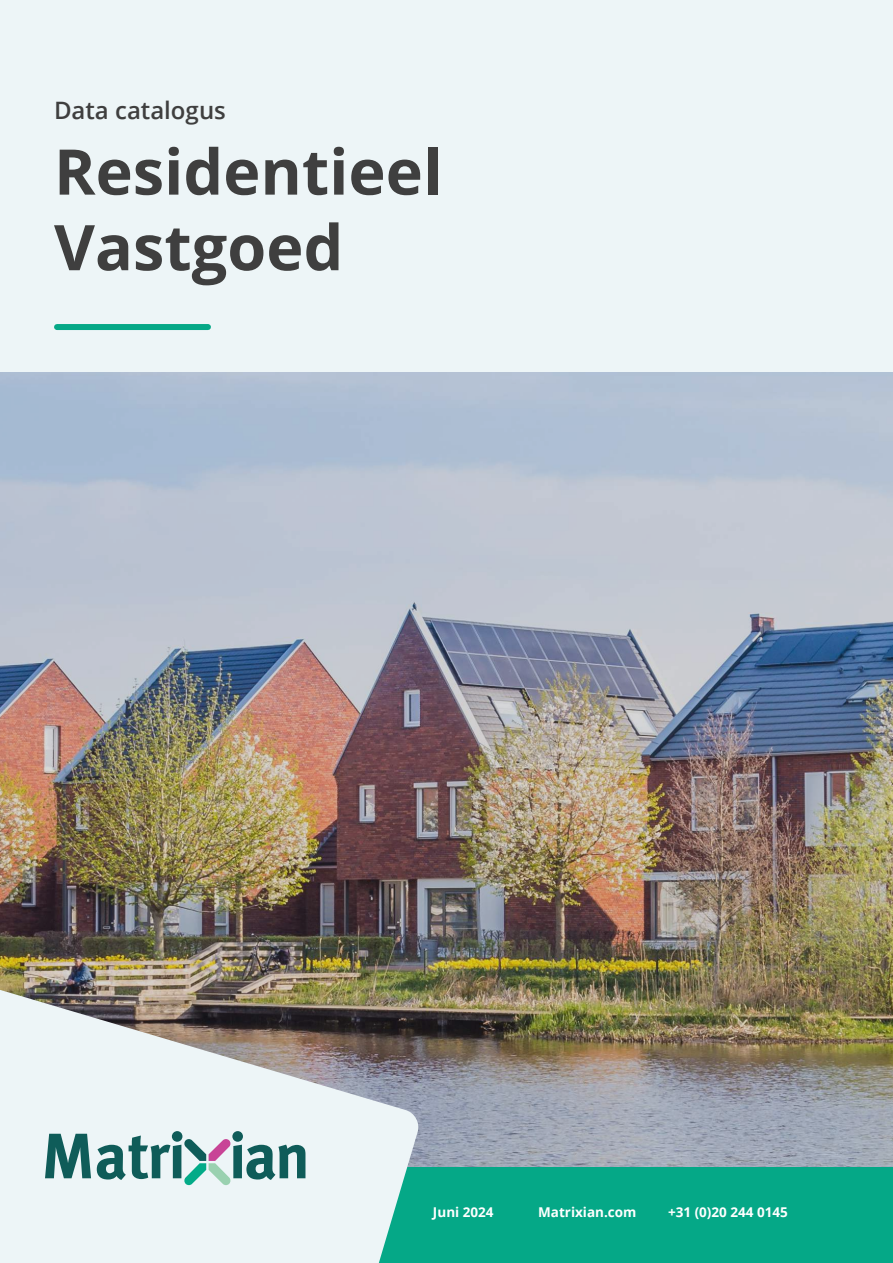
<style>
.page{position:relative;width:893px;height:1263px;background:#fff}
.page>*{position:absolute;margin:0;border:0;box-sizing:border-box;transform-origin:0 0}
.t1{font:700 63px/75.6px "Open Sans";color:#3f3f3f}
.t2{font:600 24px "Open Sans";color:#3f3f3f}
.t3{font:700 13.5px "Open Sans";color:#fff}
</style>
<div class="page">
<img style="left:0;top:372px;width:893px;height:795px">
<div style="left:369px;top:1167px;width:524px;height:96px;background:#05a887"></div>
<div style="left:0;top:0;width:893px;height:372px;background:#edf5f7"></div>
<img style="left:0;top:958px;width:420px;height:305px">
<div style="left:57px;top:324px;width:151px;height:6px;background:#05a887"></div>
<svg style="left:45px;top:1134px;width:46px;height:44px;background:#5a8f8e"></svg>
<svg style="left:97px;top:1131px;width:208px;height:54px;background:#9cbcbd"></svg>
<svg style="left:369px;top:1228px;width:14px;height:14px"></svg>
<h2 class="t2" style="left:54px;top:101px;width:173px">Data catalogus</h2>
<h1 class="t1" style="left:54px;top:140px;width:390px">Residentieel<br>Vastgoed</h1>
<p class="t3" style="left:433px;top:1207px;width:62px">Juni 2024</p>
<p class="t3" style="left:538px;top:1207px;width:100px">Matrixian.com</p>
<p class="t3" style="left:668px;top:1207px;width:121px">+31 (0)20 244 0145</p>
</div>
